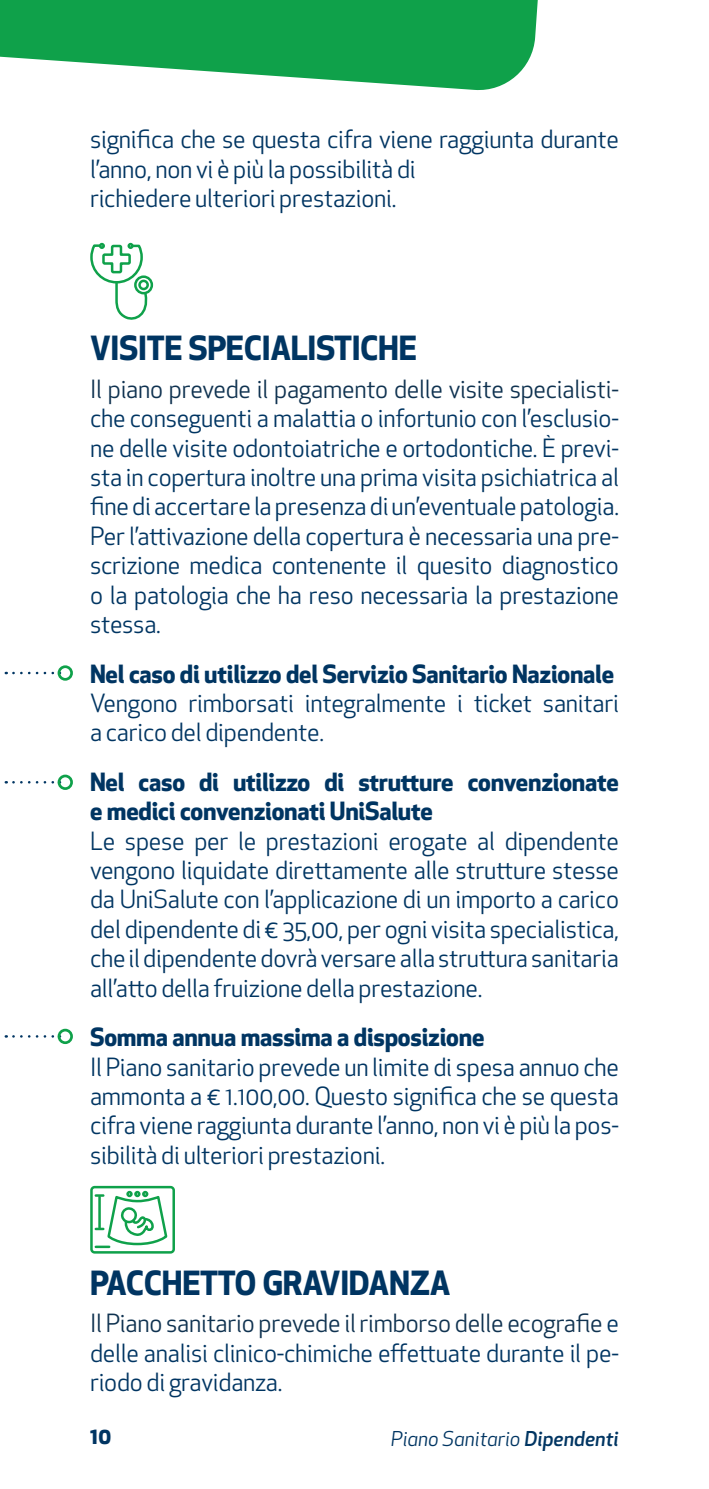
<style>
.page{position:relative;width:709px;height:1489px;background:#fff}
.page>*{position:absolute;margin:0;border:0;box-sizing:border-box;transform-origin:0 0}
.t1{font:700 32.5px "Apex New";letter-spacing:-.01em;color:#003562}
.t2{font:24.5px/29.5px "Apex New";letter-spacing:-.01em;color:#003562;text-align:justify}
.t3{font:700 24.5px/29.5px "Apex New";letter-spacing:-.01em;color:#003562}
.t4{font:700 22.5px "Apex New";color:#003562}
.t5{font:italic 20px "Apex New";color:#003562}
.s1{color:#0f3250}
.s2{font-weight:500}
</style>
<div class="page">
<svg style="left:0;top:0;width:538px;height:91px;fill:#0fa14a"></svg>
<svg style="left:13px;top:671px;width:45px;height:3px"></svg>
<div style="left:58px;top:665px;width:15px;height:15px;border:3px solid #0fa14a;border-radius:50%"></div>
<div style="left:90px;top:1185px;width:85px;height:68px;border:2px solid #0fa14a;border-radius:3px"></div>
<svg style="left:96px;top:1193px;width:73px;height:61px"></svg>
<div style="left:134px;top:1190px;width:6px;height:7px;border:2px solid #0fa14a;border-radius:50%"></div>
<div style="left:142px;top:1190px;width:6px;height:7px;border:2px solid #0fa14a;border-radius:50%"></div>
<div style="left:126px;top:1190px;width:7px;height:7px;border:2px solid #0fa14a;border-radius:50%"></div>
<svg style="left:13px;top:781px;width:45px;height:2px"></svg>
<div style="left:58px;top:774px;width:15px;height:16px;border:3px solid #0fa14a;border-radius:50%"></div>
<svg style="left:13px;top:1035px;width:45px;height:2px"></svg>
<div style="left:58px;top:1028px;width:15px;height:16px;border:3px solid #0fa14a;border-radius:50%"></div>
<div style="left:134px;top:275px;width:19px;height:19px;border:2px solid #0fa14a;border-radius:50%"></div>
<svg style="left:90px;top:243px;width:59px;height:77px"></svg>
<div style="left:127px;top:243px;width:7px;height:6px;border:2px solid #0fa14a;border-radius:50%"></div>
<p class="t2" style="left:90px;top:125px;width:530px">significa che se questa cifra viene raggiunta durante l’anno, non vi è più la possibilità di</p>
<p class="t2" style="left:90px;top:183px;width:308px">richiedere ulteriori prestazioni.</p>
<p class="t1" style="left:90px;top:325px;width:328px">VISITE SPECIALISTICHE</p>
<p class="t2" style="left:90px;top:374px;width:530px"><span class="s1">Il piano prevede il pagamento delle visite specialisti&shy;</span>che conseguenti a malattia o infortunio con l’esclusio&shy;ne delle visite odontoiatriche e ortodontiche. È previ&shy;sta in copertura inoltre una prima visita psichiatrica al fine di accertare la presenza di un’eventuale patologia.<br>Per l’attivazione della copertura è necessaria una pre&shy;scrizione medica contenente il quesito diagnostico o la patologia che ha reso necessaria la prestazione stessa.</p>
<p class="t3" style="left:90px;top:657px;width:525px">Nel caso di utilizzo del Servizio Sanitario Nazionale</p>
<p class="t2" style="left:90px;top:688px;width:530px">Vengono rimborsati integralmente i ticket sanitari a carico del dipendente.</p>
<p class="t3" style="left:90px;top:766px;width:530px">Nel caso di utilizzo di strutture convenzionate e medici convenzionati UniSalute</p>
<p class="t2" style="left:90px;top:826px;width:530px">Le spese per le prestazioni erogate al dipendente vengono liquidate direttamente alle strutture stesse da UniSalute con l’applicazione di un importo a carico del dipendente di € 35,00, per ogni visita specialistica, che il dipendente dovrà versare alla struttura sanitaria all’atto della fruizione della prestazione.</p>
<p class="t3" style="left:90px;top:1021px;width:396px">Somma annua massima a disposizione</p>
<p class="t2" style="left:90px;top:1051px;width:530px">Il Piano sanitario prevede un limite di spesa annuo che ammonta a € 1.100,00. Questo significa che se questa cifra viene raggiunta durante l’anno, non vi è più la pos&shy;sibilità di ulteriori prestazioni.</p>
<p class="t1" style="left:90px;top:1259px;width:362px">PACCHETTO GRAVIDANZA</p>
<p class="t2" style="left:90px;top:1308px;width:530px"><span class="s1">Il Piano sanitario prevede il rimborso delle ecografie</span> e delle analisi clinico-chimiche effettuate durante il pe&shy;riodo di gravidanza.</p>
<p class="t4" style="left:90px;top:1419px;width:23px">10</p>
<p class="t5" style="left:391px;top:1425px;width:229px">Piano Sanitario <span class="s2">Dipendenti</span></p>
</div>
